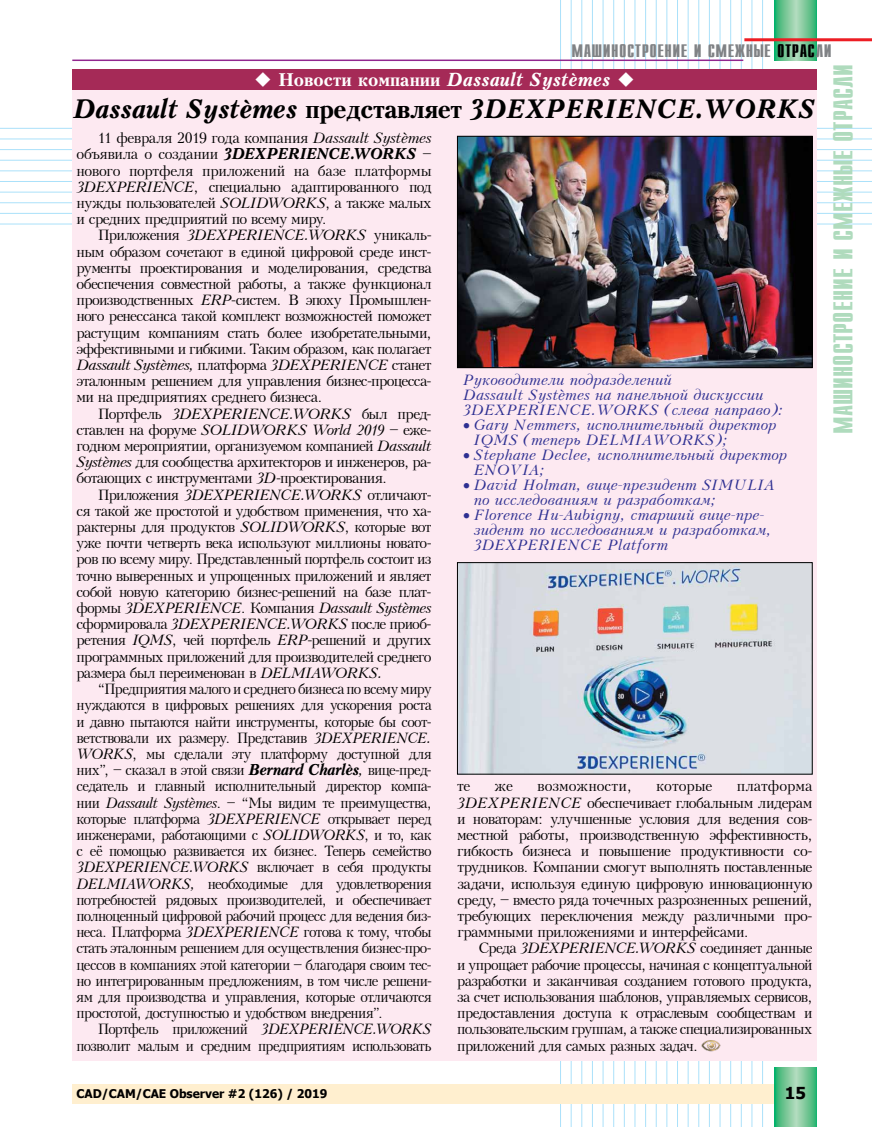
<style>
.page{position:relative;width:872px;height:1127px;background:#fff}
.page>*{position:absolute;margin:0;border:0;box-sizing:border-box;transform-origin:0 0}
.t1{font:italic 700 25.5px "Peterburg";letter-spacing:-.02em;color:#000;scale:.9 1}
.t2{font:700 22.5px "Z Compact";color:#afdbbd}
.t3{font:italic 700 18px "Peterburg";color:#fff;scale:.9 1}
.t4{font:700 16.5px "Tahoma";color:#000}
.t5{font:15px/16.2px "Peterburg";letter-spacing:-.04em;color:#000;text-align:justify}
.t6{font:15px/16.2px "Peterburg";letter-spacing:-.04em;color:#000;text-align:justify;scale:.96 1}
.t7{font:italic 15px/15px "Peterburg";color:#2e3092}
.t8{font:15px/16.2px "Peterburg";letter-spacing:-.04em;color:#000;text-align:right;scale:.95 1}
.t9{font:700 15px "Z Compact";letter-spacing:.03em;color:#808285}
.t10{font:15px "Peterburg";color:#000}
.t11{font:15px "Peterburg";letter-spacing:-.01em;color:#000}
.t12{font:700 12px "Tahoma";color:#000}
.s1{color:#000}
.s2{font-style:normal}
.s3{font-style:italic}
.s4{font-weight:700;font-style:italic}
</style>
<div class="page">
<hr style="left:560px;top:0;width:1px;height:1127px;background:#abe1fa">
<hr style="left:571px;top:0;width:1px;height:1127px;background:#abe1fa">
<hr style="left:581px;top:0;width:1px;height:1127px;background:#abe1fa">
<hr style="left:592px;top:0;width:1px;height:1127px;background:#abe1fa">
<hr style="left:603px;top:0;width:1px;height:1127px;background:#abe1fa">
<hr style="left:613px;top:0;width:1px;height:1127px;background:#abe1fa">
<hr style="left:624px;top:0;width:1px;height:1127px;background:#abe1fa">
<hr style="left:634px;top:0;width:1px;height:1127px;background:#abe1fa">
<hr style="left:645px;top:0;width:1px;height:1127px;background:#abe1fa">
<hr style="left:656px;top:0;width:1px;height:1127px;background:#abe1fa">
<hr style="left:666px;top:0;width:1px;height:1127px;background:#abe1fa">
<hr style="left:677px;top:0;width:1px;height:1127px;background:#abe1fa">
<hr style="left:688px;top:0;width:1px;height:1127px;background:#abe1fa">
<hr style="left:698px;top:0;width:1px;height:1127px;background:#abe1fa">
<hr style="left:709px;top:0;width:1px;height:1127px;background:#abe1fa">
<hr style="left:720px;top:0;width:1px;height:1127px;background:#abe1fa">
<hr style="left:730px;top:0;width:1px;height:1127px;background:#abe1fa">
<hr style="left:741px;top:0;width:1px;height:1127px;background:#abe1fa">
<hr style="left:751px;top:0;width:1px;height:1127px;background:#abe1fa">
<hr style="left:762px;top:0;width:1px;height:1127px;background:#abe1fa">
<hr style="left:0;top:128px;width:872px;height:1px;background:#abe1fa">
<hr style="left:0;top:139px;width:872px;height:1px;background:#abe1fa">
<hr style="left:0;top:149px;width:872px;height:1px;background:#abe1fa">
<hr style="left:0;top:160px;width:872px;height:1px;background:#abe1fa">
<hr style="left:0;top:171px;width:872px;height:1px;background:#abe1fa">
<hr style="left:0;top:181px;width:872px;height:1px;background:#abe1fa">
<hr style="left:0;top:192px;width:872px;height:1px;background:#abe1fa">
<hr style="left:0;top:202px;width:872px;height:1px;background:#abe1fa">
<hr style="left:0;top:213px;width:872px;height:1px;background:#abe1fa">
<hr style="left:0;top:224px;width:872px;height:1px;background:#abe1fa">
<div style="left:72px;top:1084px;width:744px;height:19px;background:#ffefcf"></div>
<svg style="left:774px;top:1067px;width:42px;height:60px;background:#6fc695"></svg>
<hr style="left:72px;top:60px;width:671px;height:1px;background:#92278f">
<svg style="left:774px;top:0;width:42px;height:60px;background:#70c594"></svg>
<hr style="left:744px;top:38px;width:128px;height:3px;background:#ed1d24">
<div style="left:72px;top:75px;width:744px;height:986px;background:#fde9f1"></div>
<img style="left:701px;top:1040px;width:19px;height:12px">
<div style="left:72px;top:69px;width:744px;height:20px;background:#a52a57"></div>
<img style="left:459px;top:138px;width:351px;height:228px">
<div style="left:457px;top:136px;width:355px;height:232px;border:1px solid #000"></div>
<img style="left:459px;top:564px;width:351px;height:208px">
<div style="left:457px;top:562px;width:355px;height:212px;border:1px solid #000"></div>
<p class="t9" style="left:571px;top:39px;width:261px">МАШИНОСТРОЕНИЕ И СМЕЖНЫЕ <span class="s1">ОТРАС</span>ЛИ</p>
<p class="t3" style="left:254px;top:69px;width:424px">◆ <span class="s2">Новости компании</span> Dassault Syst¢mes ◆</p>
<h1 class="t1" style="left:73px;top:93px;width:827px">Dassault Syst¢mes <span class="s2">представляет</span> 3DEXPERIENCE.WORKS</h1>
<p class="t5" style="left:76px;top:130px;width:357px;text-indent:21px">11 февраля 2019 года компания <span class="s3">Dassault Syst¢mes </span>объявила о создании <span class="s4">3DEXPERIENCE.WORKS</span> – нового портфеля приложений на базе платформы <span class="s3">3DEXPERIENCE</span>, специально адаптированного под нужды пользователей <span class="s3">SOLIDWORKS</span>, а также малых и средних предприятий по всему миру.</p>
<p class="t5" style="left:76px;top:227px;width:357px;text-indent:21px">Приложения <span class="s3">3DEXPERIENCE.WORKS</span> уникаль&shy;ным образом сочетают в единой цифровой среде инст&shy;рументы проектирования и моделирования, средства обеспечения совместной работы, а также функционал производственных <span class="s3">ERP</span>-систем. В эпоху Промышлен&shy;ного ренессанса такой комплект возможностей поможет растущим компаниям стать более изобретательными, эффективными и гибкими. Таким образом, как полагает <span class="s3">Dassault Syst¢mes,</span> платформа <span class="s3">3DEXPERIENCE</span> станет эталонным решением для управления бизнес-процесса&shy;ми на предприятиях среднего бизнеса.</p>
<p class="t5" style="left:76px;top:406px;width:357px;text-indent:21px">Портфель <span class="s3">3DEXPERIENCE.WORKS</span> был пред&shy;ставлен на форуме <span class="s3">SOLIDWORKS World 2019</span> – еже&shy;годном мероприятии, организуемом компанией <span class="s3">Dassault Syst¢mes</span> для сообщества архитекторов и инженеров, ра&shy;ботающих с инструментами <span class="s3">3D</span>-проектирования.</p>
<p class="t5" style="left:76px;top:487px;width:357px;text-indent:21px">Приложения <span class="s3">3DEXPERIENCE.WORKS</span> отличают&shy;ся такой же простотой и удобством применения, что ха&shy;рактерны для продуктов <span class="s3">SOLIDWORKS</span>, которые вот уже почти четверть века используют миллионы новато&shy;ров по всему миру. Представленный портфель состоит из точно выверенных и упрощенных приложений и являет собой новую категорию бизнес-решений на базе плат&shy;формы <span class="s3">3DEXPERIENCE</span>. Компания <span class="s3">Dassault Syst¢mes </span>сформировала <span class="s3">3DEXPERIENCE.WORKS</span> после приоб&shy;ретения <span class="s3">IQMS</span>, чей портфель <span class="s3">ERP</span>-решений и других программных приложений для производителей среднего размера был переименован в <span class="s3">DELMIAWORKS.</span></p>
<p class="t6" style="left:77px;top:681px;width:371px;text-indent:21px">“Предприятия малого и среднего бизнеса по всему миру нуждаются в цифровых решениях для ускорения роста и давно пытаются найти инструменты, которые бы соот&shy;ветствовали их размеру. Представив <span class="s3">3DEXPERIENCE.<br>WORKS</span>, мы сделали эту платформу доступной для них”, – сказал в этой связи <span class="s4">Bernard Charl¢s</span><span class="s3">,</span> вице-пред&shy;седатель и главный исполнительный директор компа&shy;нии <span class="s3">Dassault Syst¢mes</span>. – “Мы видим те преимущества, которые платформа <span class="s3">3DEXPERIENCE</span> открывает перед инженерами, работающими с <span class="s3">SOLIDWORKS</span>, и то, как с её помощью развивается их бизнес. Теперь семейство <span class="s3">3DEXPERIENCE.WORKS</span> включает в себя продукты <span class="s3">DELMIAWORKS,</span> необходимые для удовлетворения потребностей рядовых производителей, и обеспечивает полноценный цифровой рабочий процесс для ведения биз&shy;неса. Платформа <span class="s3">3DEXPERIENCE</span> готова к тому, чтобы стать эталонным решением для осуществления бизнес-про&shy;цессов в компаниях этой категории – благодаря своим тес&shy;но интегрированным предложениям, в том числе решени&shy;ям для производства и управления, которые отличаются простотой, доступностью и удобством внедрения”.</p>
<p class="t8" style="left:77px;top:1021px;width:375px">Портфель приложений <span class="s3">3DEXPERIENCE.WORKS </span>позволит малым и средним предприятиям использовать</p>
<p class="t7" style="left:463px;top:373px;width:321px">Руководители подразделений<br>Dassault Syst¢mes на панельной дискуссии<br>3DEXPERIENCE.WORKS (слева направо):</p>
<p class="t7" style="left:474px;top:418px;width:304px;text-indent:-11px">• Gary Nemmers, исполнительный директор<br>IQMS (теперь DELMIAWORKS);</p>
<p class="t7" style="left:474px;top:448px;width:315px;text-indent:-11px">• Stephane Declee, исполнительный директор<br>ENOVIA;</p>
<p class="t7" style="left:474px;top:478px;width:302px;text-indent:-11px">• David Holman, вице-президент SIMULIA по исследованиям и разработкам;</p>
<p class="t7" style="left:474px;top:508px;width:299px;text-indent:-11px">• Florence Hu-Aubigny, старший вице-пре&shy;зидент по исследованиям и разработкам,<br>3DEXPERIENCE Platform</p>
<p class="t5" style="left:457px;top:778px;width:357px;text-indent:279px">платформа <span class="s3">3DEXPERIENCE</span> обеспечивает глобальным лидерам и новаторам: улучшенные условия для ведения сов&shy;местной работы, производственную эффективность, гибкость бизнеса и повышение продуктивности со&shy;трудников. Компании смогут выполнять поставленные задачи, используя единую цифровую инновационную среду, – вместо ряда точечных разрозненных решений, требующих переключения между различными про&shy;граммными приложениями и интерфейсами.</p>
<p class="t5" style="left:457px;top:940px;width:357px;text-indent:21px">Среда <span class="s3">3DEXPERIENCE.WORKS</span> соединяет данные и упрощает рабочие процессы, начиная с концептуальной разработки и заканчивая созданием готового продукта, за счет использования шаблонов, управляемых сервисов, предоставления доступа к отраслевым сообществам и пользовательским группам, а также специализированных приложений для самых разных задач.</p>
<p class="t5" style="left:457px;top:778px;width:15px">те</p>
<p class="t5" style="left:494px;top:778px;width:20px">же</p>
<p class="t10" style="left:537px;top:778px;width:96px">возможности,</p>
<p class="t11" style="left:656px;top:778px;width:58px">которые</p>
<p class="t12" style="left:77px;top:1085px;width:252px">CAD/cam/cae Observer #2 (126) / 2019</p>
<p class="t4" style="left:785px;top:1081px;width:23px">15</p>
<h2 class="t2" style="left:826px;top:433px;width:371px;rotate:-90deg">МАШИНОСТРОЕНИЕ И СМЕЖНЫЕ ОТРАСЛИ</h2>
</div>
